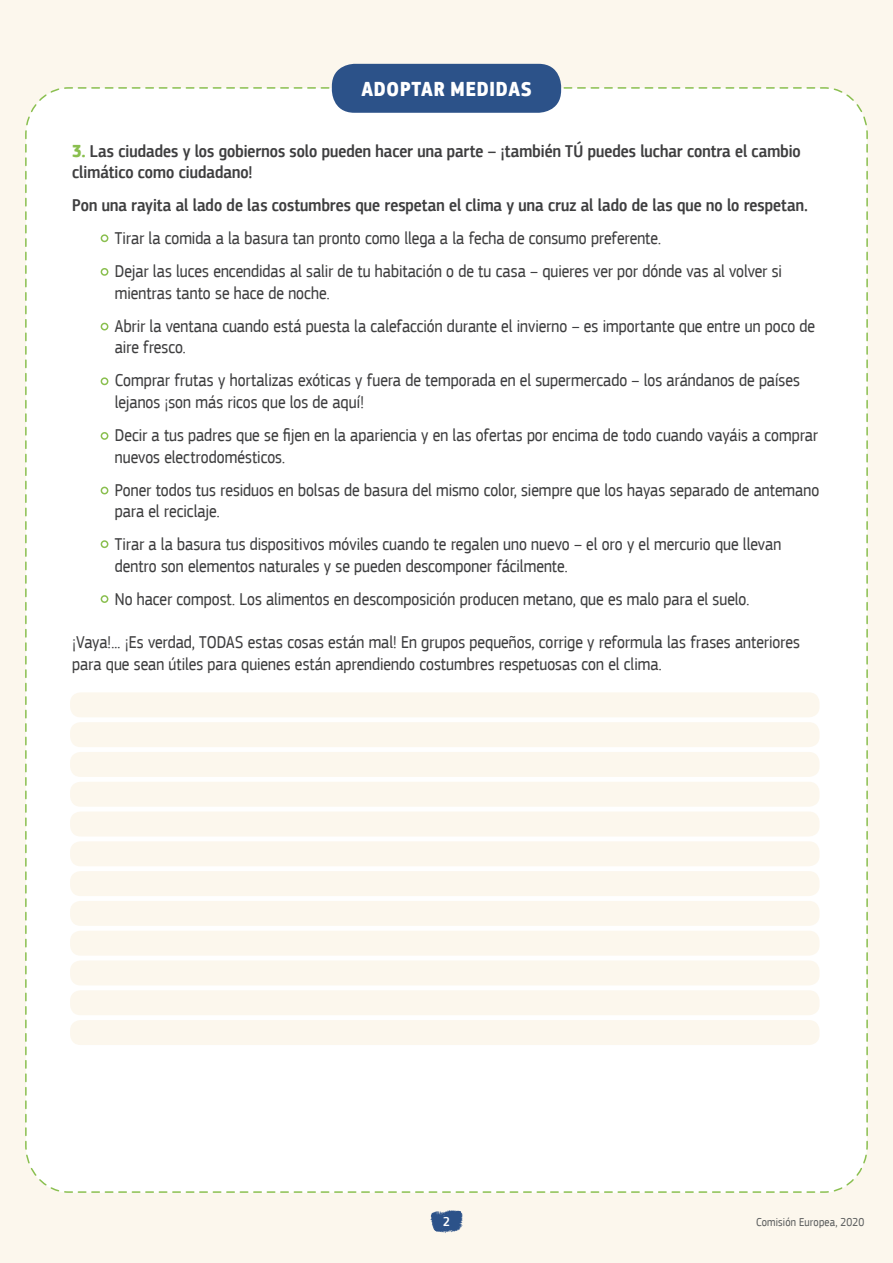
<style>
.page{position:relative;width:893px;height:1263px;background:#fcf7ed}
.page>*{position:absolute;margin:0;border:0;box-sizing:border-box;transform-origin:0 0}
.t1{font:700 21px "EC Square Sans Cond Pro";letter-spacing:.04em;color:#fff}
.t2{font:18px/21.6px "EC Square Sans Cond Pro";letter-spacing:.005em;color:#3f3f40}
.t3{font:500 18px/21.6px "EC Square Sans Cond Pro";letter-spacing:.005em;color:#3f3f40}
.t4{font:500 13.5px "EC Square Sans Cond Pro";color:#fff}
.t5{font:12px "EC Square Sans Cond Pro";letter-spacing:.015em;color:#5d5f5f}
.s1{font-weight:700;color:#8abf4f}
</style>
<div class="page">
<div style="left:25px;top:86px;width:843px;height:1107px;background:#fff"></div>
<div style="left:70px;top:871px;width:749px;height:25px;background:#fcf7ed;border-radius:10px"></div>
<div style="left:70px;top:692px;width:749px;height:25px;background:#fcf7ed;border-radius:10px"></div>
<div style="left:70px;top:931px;width:749px;height:25px;background:#fcf7ed;border-radius:10px"></div>
<div style="left:70px;top:990px;width:749px;height:25px;background:#fcf7ed;border-radius:10px"></div>
<div style="left:70px;top:752px;width:749px;height:25px;background:#fcf7ed;border-radius:10px"></div>
<div style="left:70px;top:811px;width:749px;height:25px;background:#fcf7ed;border-radius:10px"></div>
<div style="left:70px;top:901px;width:749px;height:25px;background:#fcf7ed;border-radius:10px"></div>
<div style="left:70px;top:722px;width:749px;height:25px;background:#fcf7ed;border-radius:10px"></div>
<div style="left:70px;top:960px;width:749px;height:25px;background:#fcf7ed;border-radius:10px"></div>
<div style="left:70px;top:1020px;width:749px;height:25px;background:#fcf7ed;border-radius:10px"></div>
<div style="left:70px;top:782px;width:749px;height:25px;background:#fcf7ed;border-radius:10px"></div>
<div style="left:70px;top:841px;width:749px;height:25px;background:#fcf7ed;border-radius:10px"></div>
<div style="left:101px;top:269px;width:7px;height:6px;background:#fff;border-radius:50%"></div>
<div style="left:101px;top:268px;width:7px;height:8px;border:2px solid #8abf4f;border-radius:50%"></div>
<div style="left:101px;top:378px;width:7px;height:6px;background:#fff;border-radius:50%"></div>
<div style="left:101px;top:377px;width:7px;height:8px;border:2px solid #8abf4f;border-radius:50%"></div>
<div style="left:101px;top:487px;width:7px;height:7px;background:#fff;border-radius:50%"></div>
<div style="left:101px;top:487px;width:7px;height:7px;border:2px solid #8abf4f;border-radius:50%"></div>
<div style="left:101px;top:596px;width:7px;height:6px;background:#fff;border-radius:50%"></div>
<div style="left:101px;top:595px;width:7px;height:8px;border:2px solid #8abf4f;border-radius:50%"></div>
<div style="left:101px;top:433px;width:7px;height:6px;background:#fff;border-radius:50%"></div>
<div style="left:101px;top:432px;width:7px;height:8px;border:2px solid #8abf4f;border-radius:50%"></div>
<div style="left:101px;top:541px;width:7px;height:6px;background:#fff;border-radius:50%"></div>
<div style="left:101px;top:540px;width:7px;height:8px;border:2px solid #8abf4f;border-radius:50%"></div>
<div style="left:101px;top:235px;width:7px;height:6px;background:#fff;border-radius:50%"></div>
<div style="left:101px;top:234px;width:7px;height:8px;border:2px solid #8abf4f;border-radius:50%"></div>
<div style="left:101px;top:323px;width:7px;height:7px;background:#fff;border-radius:50%"></div>
<div style="left:101px;top:323px;width:7px;height:7px;border:2px solid #8abf4f;border-radius:50%"></div>
<svg style="left:430px;top:1210px;width:33px;height:23px"></svg>
<div style="left:332px;top:64px;width:229px;height:49px;background:#2c5289;border-radius:22px"></div>
<p class="t1" style="left:361px;top:76px;width:172px">ADOPTAR MEDIDAS</p>
<p class="t3" style="left:72px;top:140px;width:730px"><span class="s1">3.</span> Las ciudades y los gobiernos solo pueden hacer una parte – ¡también TÚ puedes luchar contra el cambio climático como ciudadano!</p>
<p class="t3" style="left:72px;top:195px;width:737px">Pon una rayita al lado de las costumbres que respetan el clima y una cruz al lado de las que no lo respetan.</p>
<p class="t2" style="left:102px;top:228px;width:560px">• Tirar la comida a la basura tan pronto como llega a la fecha de consumo preferente.</p>
<p class="t2" style="left:115px;top:261px;width:669px;text-indent:-13px">• Dejar las luces encendidas al salir de tu habitación o de tu casa – quieres ver por dónde vas al volver si mientras tanto se hace de noche.</p>
<p class="t2" style="left:115px;top:315px;width:702px;text-indent:-13px">• Abrir la ventana cuando está puesta la calefacción durante el invierno – es importante que entre un poco de aire fresco.</p>
<p class="t2" style="left:115px;top:370px;width:687px;text-indent:-13px">• Comprar frutas y hortalizas exóticas y fuera de temporada en el supermercado – los arándanos de países lejanos ¡son más ricos que los de aquí!</p>
<p class="t2" style="left:115px;top:424px;width:705px;text-indent:-13px">• Decir a tus padres que se fijen en la apariencia y en las ofertas por encima de todo cuando vayáis a comprar nuevos electrodomésticos.</p>
<p class="t2" style="left:115px;top:479px;width:706px;text-indent:-13px">• Poner todos tus residuos en bolsas de basura del mismo color, siempre que los hayas separado de antemano para el reciclaje.</p>
<p class="t2" style="left:115px;top:534px;width:668px;text-indent:-13px">• Tirar a la basura tus dispositivos móviles cuando te regalen uno nuevo – el oro y el mercurio que llevan dentro son elementos naturales y se pueden descomponer fácilmente.</p>
<p class="t2" style="left:102px;top:588px;width:649px">• No hacer compost. Los alimentos en descomposición producen metano, que es malo para el suelo.</p>
<p class="t2" style="left:72px;top:631px;width:729px">¡Vaya!... ¡Es verdad, TODAS estas cosas están mal! En grupos pequeños, corrige y reformula las frases anteriores para que sean útiles para quienes están aprendiendo costumbres respetuosas con el clima.</p>
<p class="t4" style="left:443px;top:1213px;width:8px">2</p>
<p class="t5" style="left:756px;top:1215px;width:110px">Comisión Europea, 2020</p>
</div>
